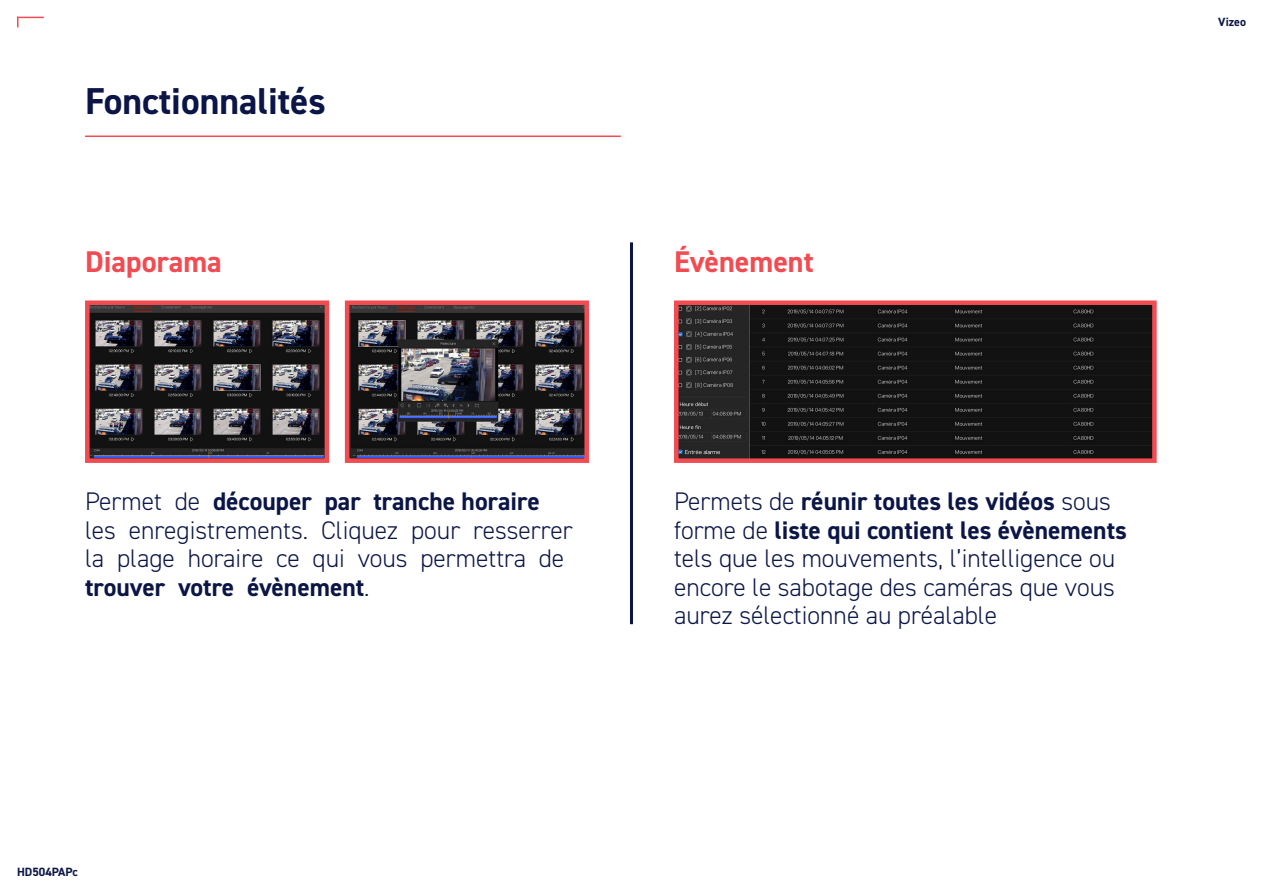
<style>
.page{position:relative;width:1263px;height:893px;background:#fff}
.page>*{position:absolute;margin:0;border:0;box-sizing:border-box;transform-origin:0 0}
.Style_de_paragraphe{font:700 37.5px "DIN2014";color:#0b1647}
.Style_de_paragraphe-2{font:700 30px "DIN2014";color:#f24c52}
.Style_de_paragraphe-3{font:300 25.5px/28.5px "DIN2014";color:#0b1647}
.t1{font:700 12px "DIN2014";color:#0b1647}
.s1{font-weight:700}
</style>
<div class="page">
<svg style="left:17px;top:17px;width:27px;height:10px"></svg>
<hr style="left:630px;top:242px;width:3px;height:382px;background:#0b1647">
<img style="left:679px;top:305px;width:473px;height:153px">
<div style="left:674px;top:300px;width:483px;height:163px;border:4px solid #f24c52"></div>
<img style="left:90px;top:305px;width:234px;height:153px">
<div style="left:85px;top:300px;width:244px;height:163px;border:4px solid #f24c52"></div>
<img style="left:350px;top:305px;width:234px;height:153px">
<div style="left:345px;top:300px;width:244px;height:163px;border:4px solid #f24c52"></div>
<hr style="left:85px;top:136px;width:536px;height:1px;background:#f24c52">
<p class="Style_de_paragraphe" style="left:85px;top:76px;width:242px">Fonctionnalités</p>
<p class="Style_de_paragraphe-2" style="left:85px;top:241px;width:138px">Diaporama</p>
<p class="Style_de_paragraphe-2" style="left:674px;top:241px;width:141px">Évènement</p>
<p class="Style_de_paragraphe-3" style="left:85px;top:487px;width:489px">Permet de <span class="s1">découper par tranche horaire </span>les enregistrements. Cliquez pour resserrer la plage horaire ce qui vous permettra de <span class="s1">trouver votre évènement</span>.</p>
<p class="Style_de_paragraphe-3" style="left:674px;top:487px;width:454px">Permets de <span class="s1">réunir toutes les vidéos</span> sous forme de <span class="s1">liste qui contient les évènements </span>tels que les mouvements, l’intelligence ou encore le sabotage des caméras que vous aurez sélectionné au préalable</p>
<p class="t1" style="left:1218px;top:14px;width:29px">Vizeo</p>
<p class="t1" style="left:17px;top:864px;width:62px">HD504PAPc</p>
</div>
